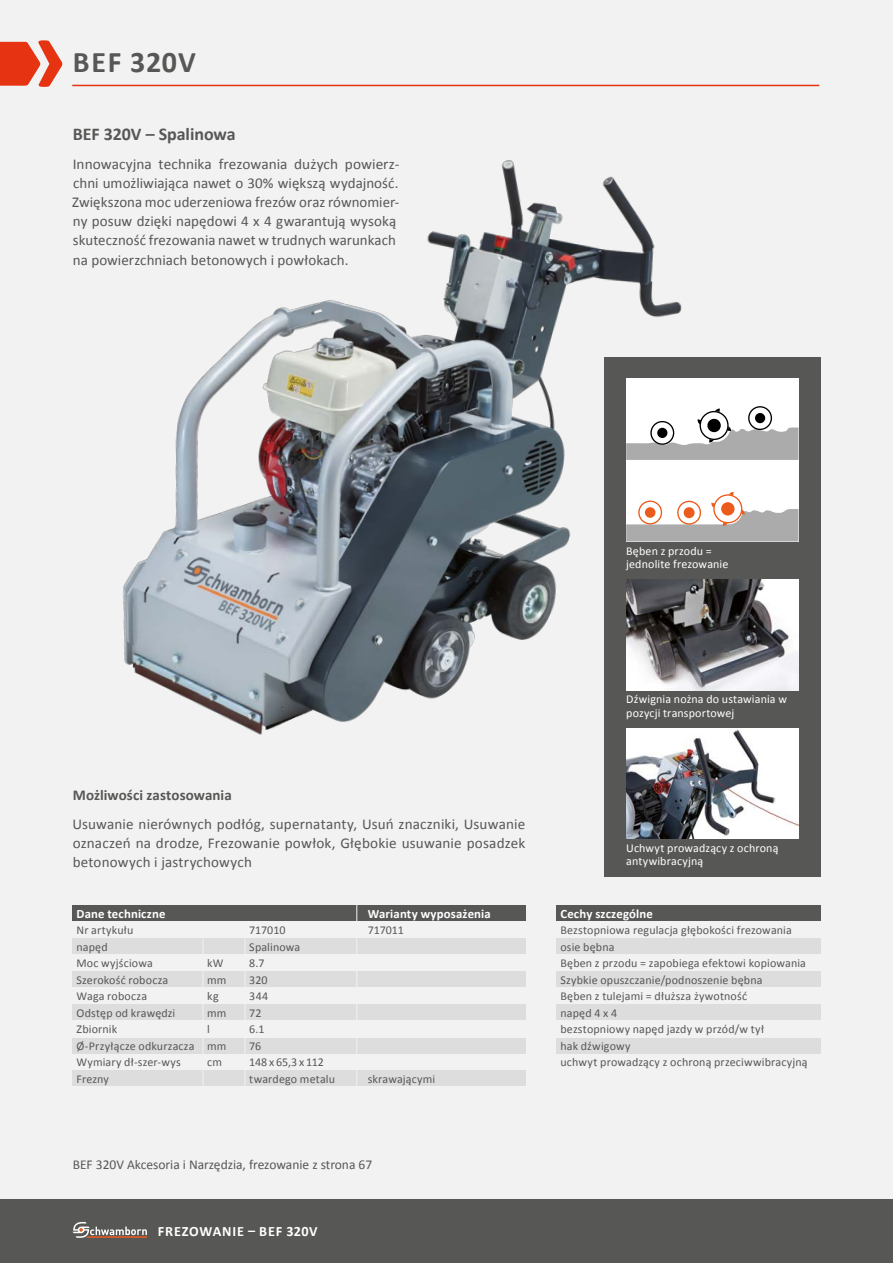
<style>
.page{position:relative;width:893px;height:1263px;background:#fff}
.page>*{position:absolute;margin:0;border:0;box-sizing:border-box;transform-origin:0 0}
.t1{font:700 30px "Calibri";letter-spacing:.04em;color:#575756}
.t2{font:700 18px "Calibri";letter-spacing:-.005em;color:#575756}
.t3{font:15px/19.2px "Calibri";letter-spacing:.005em;color:#575756;text-align:justify}
.t4{font:700 15px "Calibri";letter-spacing:.005em;color:#575756}
.t5{font:700 14.25px "Calibri";letter-spacing:.055em;color:#fff}
.t6{font:13.5px "Calibri";color:#575756}
.t7{font:700 12.75px "Calibri";letter-spacing:.01em;color:#fff}
.t8{font:12px/16.5px "Calibri";letter-spacing:.01em;color:#575756}
.t9{font:12px/13.5px "Calibri";letter-spacing:.01em;color:#fff}
</style>
<div class="page">
<div style="left:0;top:0;width:893px;height:1199px;background:#f2f2f2"></div>
<div style="left:0;top:1199px;width:893px;height:64px;background:#575756"></div>
<svg style="left:73px;top:1222px;width:74px;height:16px"></svg>
<div style="left:604px;top:357px;width:217px;height:520px;background:#575756"></div>
<div style="left:556px;top:905px;width:265px;height:16px;background:#575756"></div>
<div style="left:556px;top:938px;width:265px;height:16px;background:#ddd"></div>
<div style="left:556px;top:971px;width:265px;height:16px;background:#ddd"></div>
<div style="left:556px;top:1004px;width:265px;height:16px;background:#ddd"></div>
<div style="left:556px;top:1038px;width:265px;height:16px;background:#ddd"></div>
<div style="left:72px;top:905px;width:454px;height:16px;background:#575756"></div>
<div style="left:72px;top:938px;width:454px;height:16px;background:#ddd"></div>
<div style="left:72px;top:971px;width:454px;height:16px;background:#ddd"></div>
<div style="left:72px;top:1004px;width:454px;height:16px;background:#ddd"></div>
<div style="left:72px;top:1038px;width:454px;height:16px;background:#ddd"></div>
<div style="left:72px;top:1070px;width:454px;height:16px;background:#ddd"></div>
<hr style="left:245px;top:938px;width:1px;height:180px;background:#f2f2f2">
<hr style="left:356px;top:905px;width:1px;height:213px;background:#f2f2f2">
<hr style="left:203px;top:938px;width:1px;height:180px;background:#f2f2f2">
<img style="left:123px;top:160px;width:576px;height:575px">
<img style="left:626px;top:728px;width:172px;height:110px">
<img style="left:626px;top:580px;width:172px;height:110px">
<div style="left:626px;top:378px;width:172px;height:163px;background:#fff"></div>
<div style="left:699px;top:411px;width:30px;height:29px;border:1px solid #000;border-radius:50%"></div>
<svg style="left:715px;top:408px;width:5px;height:4px"></svg>
<svg style="left:626px;top:419px;width:172px;height:41px"></svg>
<div style="left:713px;top:494px;width:29px;height:29px;border:1px solid #eb5b1b;border-radius:50%"></div>
<svg style="left:729px;top:492px;width:5px;height:3px"></svg>
<svg style="left:626px;top:503px;width:172px;height:38px"></svg>
<div style="left:650px;top:421px;width:24px;height:24px;border:1px solid #000;border-radius:50%"></div>
<div style="left:657px;top:428px;width:10px;height:10px;background:#000;border-radius:50%"></div>
<div style="left:638px;top:501px;width:24px;height:23px;border:1px solid #eb5b1b;border-radius:50%"></div>
<div style="left:645px;top:507px;width:10px;height:11px;background:#eb5b1b;border-radius:50%"></div>
<div style="left:677px;top:501px;width:24px;height:24px;border:1px solid #eb5b1b;border-radius:50%"></div>
<div style="left:684px;top:507px;width:11px;height:11px;background:#eb5b1b;border-radius:50%"></div>
<div style="left:748px;top:406px;width:24px;height:24px;border:1px solid #000;border-radius:50%"></div>
<div style="left:755px;top:413px;width:10px;height:10px;background:#000;border-radius:50%"></div>
<svg style="left:0;top:40px;width:62px;height:47px"></svg>
<hr style="left:72px;top:85px;width:747px;height:1px;background:#e63312">
<h1 class="t1" style="left:73px;top:43px;width:125px">BEF 320V</h1>
<h2 class="t2" style="left:73px;top:123px;width:164px">BEF 320V – Spalinowa</h2>
<p class="t3" style="left:72px;top:154px;width:329px;text-align:left">Innowacyjna technika frezowania dużych powierz&shy;chni umożliwiająca nawet o 30% większą wydajność.<br>Zwiększona moc uderzeniowa frezów oraz równomier&shy;ny posuw dzięki napędowi 4 x 4 gwarantują wysoką skuteczność frezowania nawet w trudnych warunkach na powierzchniach betonowych i powłokach.</p>
<p class="t9" style="left:626px;top:544px;width:104px">Bęben z przodu = jednolite frezowanie</p>
<p class="t4" style="left:73px;top:786px;width:161px">Możliwości zastosowania</p>
<p class="t3" style="left:72px;top:814px;width:454px">Usuwanie nierównych podłóg, supernatanty, Usuń znaczniki, Usuwanie oznaczeń na drodze, Frezowanie powłok, Głębokie usuwanie posadzek betonowych i jastrychowych</p>
<p class="t7" style="left:77px;top:905px;width:90px">Dane techniczne</p>
<p class="t7" style="left:368px;top:905px;width:124px">Warianty wyposażenia</p>
<p class="t8" style="left:77px;top:922px;width:58px">Nr artykułu</p>
<p class="t8" style="left:249px;top:922px;width:38px">717010</p>
<p class="t8" style="left:368px;top:922px;width:38px">717011</p>
<p class="t8" style="left:77px;top:938px;width:33px">napęd</p>
<p class="t8" style="left:249px;top:938px;width:53px">Spalinowa</p>
<p class="t8" style="left:77px;top:955px;width:78px">Moc wyjściowa</p>
<p class="t8" style="left:207px;top:955px;width:18px">kW</p>
<p class="t8" style="left:249px;top:955px;width:17px">8.7</p>
<p class="t8" style="left:77px;top:971px;width:93px">Szerokość robocza</p>
<p class="t8" style="left:207px;top:971px;width:21px">mm</p>
<p class="t8" style="left:249px;top:971px;width:20px">320</p>
<p class="t8" style="left:77px;top:988px;width:72px">Waga robocza</p>
<p class="t8" style="left:207px;top:988px;width:13px">kg</p>
<p class="t8" style="left:249px;top:988px;width:20px">344</p>
<p class="t8" style="left:77px;top:1004px;width:100px">Odstęp od krawędzi</p>
<p class="t8" style="left:207px;top:1004px;width:21px">mm</p>
<p class="t8" style="left:249px;top:1004px;width:14px">72</p>
<p class="t8" style="left:77px;top:1021px;width:42px">Zbiornik</p>
<p class="t8" style="left:207px;top:1021px;width:4px">l</p>
<p class="t8" style="left:249px;top:1021px;width:17px">6.1</p>
<p class="t8" style="left:77px;top:1037px;width:152px">Ø-Przyłącze odkurzacza mm</p>
<p class="t8" style="left:249px;top:1037px;width:14px">76</p>
<p class="t8" style="left:77px;top:1054px;width:106px">Wymiary dł-szer-wys</p>
<p class="t8" style="left:207px;top:1054px;width:16px">cm</p>
<p class="t8" style="left:249px;top:1054px;width:76px">148 x 65,3 x 112</p>
<p class="t8" style="left:77px;top:1070px;width:34px">Frezny</p>
<p class="t8" style="left:249px;top:1070px;width:87px">twardego metalu</p>
<p class="t8" style="left:368px;top:1070px;width:69px">skrawającymi</p>
<p class="t6" style="left:73px;top:1155px;width:301px">BEF 320V Akcesoria i Narzędzia, frezowanie z strona 67</p>
<p class="t5" style="left:158px;top:1222px;width:161px">FREZOWANIE – BEF 320V</p>
<p class="t9" style="left:626px;top:692px;width:162px">Dźwignia nożna do ustawiania w pozycji transportowej</p>
<p class="t9" style="left:626px;top:841px;width:154px">Uchwyt prowadzący z ochroną antywibracyjną</p>
<p class="t7" style="left:560px;top:905px;width:94px">Cechy szczególne</p>
<p class="t8" style="left:560px;top:921px;width:249px">Bezstopniowa regulacja głębokości frezowania osie bębna<br>Bęben z przodu = zapobiega efektowi kopiowania<br>Szybkie opuszczanie/podnoszenie bębna<br>Bęben z tulejami = dłuższa żywotność<br>napęd 4 x 4<br>bezstopniowy napęd jazdy w przód/w tył<br>hak dźwigowy<br>uchwyt prowadzący z ochroną przeciwwibracyjną</p>
</div>
